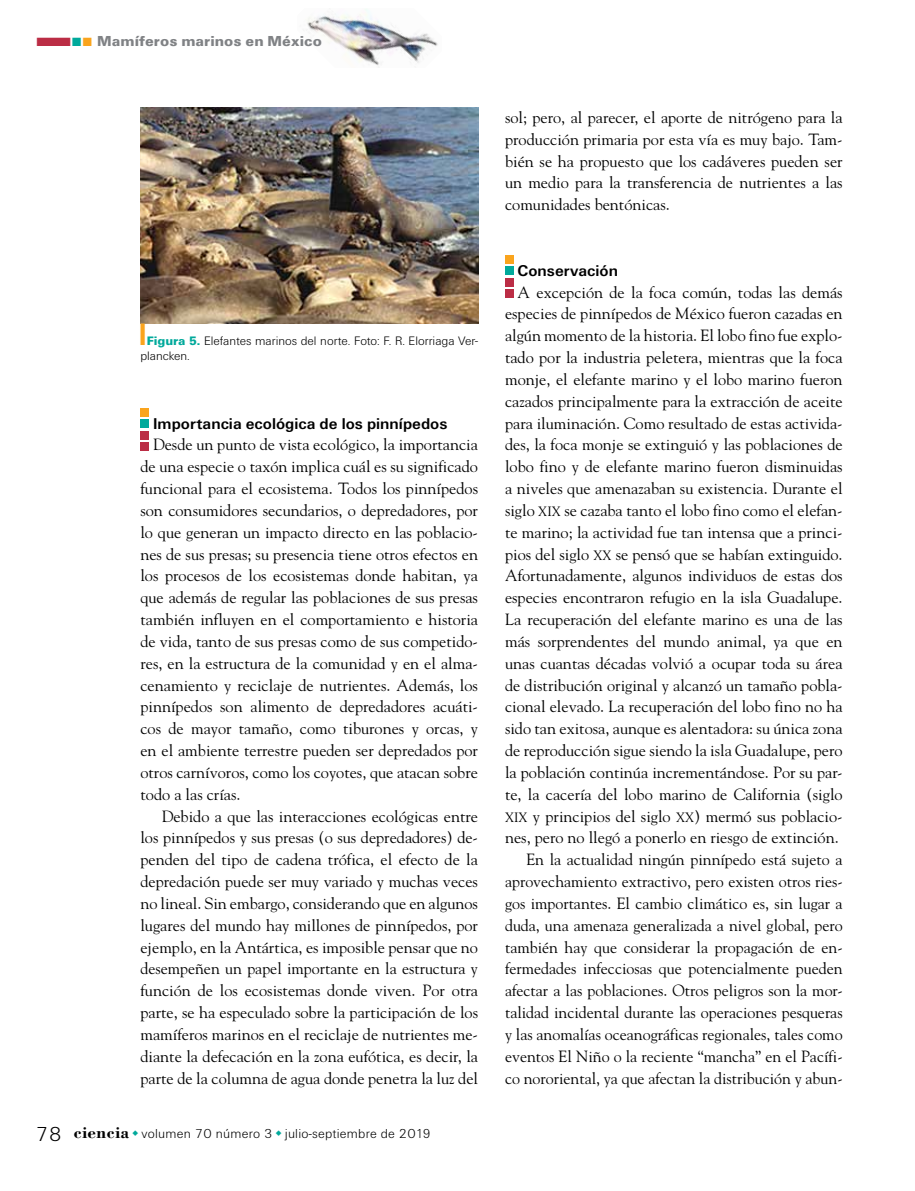
<style>
.page{position:relative;width:915px;height:1191px;background:#fff}
.page>*{position:absolute;margin:0;border:0;box-sizing:border-box;transform-origin:0 0}
.t1{font:16.2px/21.9px "Goudy";color:#000;text-align:justify}
.t2{font:700 16.2px "Unitus T";color:#000}
.t3{font:900 15px "Unitus T";letter-spacing:.005em;color:#808285}
.t4{font:300 13.5px "Unitus T";letter-spacing:.02em;color:#000}
.t5{font:300 12.75px/15px "Unitus T";color:#000}
.s1{color:#bb2d45}
.s2{color:#00a99b}
.s3{color:#faa41d}
.s4{font-weight:900;color:#00a99b}
.s5{font-size:21px}
.s6{font-family:"Bodoni";font-weight:700;font-size:17.25px}
.s7{font-size:13.5px}
</style>
<div class="page">
<img style="left:307px;top:9px;width:131px;height:57px">
<img style="left:140px;top:107px;width:338px;height:217px">
<div style="left:505px;top:289px;width:8px;height:8px;background:#bb2d45"></div>
<div style="left:505px;top:278px;width:8px;height:8px;background:#bb2d45"></div>
<div style="left:505px;top:267px;width:8px;height:8px;background:#00a99b"></div>
<div style="left:505px;top:255px;width:8px;height:9px;background:#faa41d"></div>
<div style="left:140px;top:442px;width:9px;height:8px;background:#bb2d45"></div>
<div style="left:140px;top:431px;width:9px;height:8px;background:#bb2d45"></div>
<div style="left:140px;top:419px;width:9px;height:9px;background:#00a99b"></div>
<div style="left:140px;top:408px;width:9px;height:9px;background:#faa41d"></div>
<p class="t3" style="left:36px;top:32px;width:288px"><span class="s1">■</span><span class="s2">■</span><span class="s3">■</span> Mamíferos marinos en México</p>
<p class="t5" style="left:140px;top:333px;width:339px"><span class="s3">■</span> <span class="s4">Figura 5.</span> Elefantes marinos del norte. Foto: F. R. Elorriaga Ver&shy;plancken.</p>
<p class="t2" style="left:153px;top:414px;width:296px">Importancia ecológica de los pinnípedos</p>
<p class="t1" style="left:140px;top:433px;width:339px;text-indent:13px">Desde un punto de vista ecológico, la importancia de una especie o taxón implica cuál es su significado funcional para el ecosistema. Todos los pinnípedos son consumidores secundarios, o depredadores, por lo que generan un impacto directo en las poblacio&shy;nes de sus presas; su presencia tiene otros efectos en los procesos de los ecosistemas donde habitan, ya que además de regular las poblaciones de sus presas también influyen en el comportamiento e historia de vida, tanto de sus presas como de sus competido&shy;res, en la estructura de la comunidad y en el alma&shy;cenamiento y reciclaje de nutrientes. Además, los pinnípedos son alimento de depredadores acuáti&shy;cos de mayor tamaño, como tiburones y orcas, y en el ambiente terrestre pueden ser depredados por otros carnívoros, como los coyotes, que atacan sobre todo a las crías.</p>
<p class="t1" style="left:140px;top:804px;width:339px;text-indent:21px">Debido a que las interacciones ecológicas entre los pinnípedos y sus presas (o sus depredadores) de&shy;penden del tipo de cadena trófica, el efecto de la depredación puede ser muy variado y muchas veces no lineal. Sin embargo, considerando que en algunos lugares del mundo hay millones de pinnípedos, por ejemplo, en la Antártica, es imposible pensar que no desempeñen un papel importante en la estructura y función de los ecosistemas donde viven. Por otra parte, se ha especulado sobre la participación de los mamíferos marinos en el reciclaje de nutrientes me&shy;diante la defecación en la zona eufótica, es decir, la parte de la columna de agua donde penetra la luz del</p>
<p class="t4" style="left:36px;top:1125px;width:397px"><span class="s5">78</span> <span class="s6">ciencia</span> volumen 70 número 3 julio-septiembre de 2019</p>
<p class="t1" style="left:505px;top:106px;width:339px">sol; pero, al parecer, el aporte de nitrógeno para la producción primaria por esta vía es muy bajo. Tam&shy;bién se ha propuesto que los cadáveres pueden ser un medio para la transferencia de nutrientes a las comunidades bentónicas.</p>
<p class="t2" style="left:517px;top:261px;width:102px">Conservación</p>
<p class="t1" style="left:505px;top:280px;width:339px;text-align:right">A excepción de la foca común, todas las demás especies de pinnípedos de México fueron cazadas en algún momento de la historia. El lobo fino fue explo&shy;tado por la industria peletera, mientras que la foca monje, el elefante marino y el lobo marino fueron cazados principalmente para la extracción de aceite para iluminación. Como resultado de estas activida&shy;des, la foca monje se extinguió y las poblaciones de lobo fino y de elefante marino fueron disminuidas a niveles que amenazaban su existencia. Durante el siglo <span class="s7">XIX</span> se cazaba tanto el lobo fino como el elefan&shy;te marino; la actividad fue tan intensa que a princi&shy;pios del siglo <span class="s7">XX</span> se pensó que se habían extinguido.<br>Afortunadamente, algunos individuos de estas dos especies encontraron refugio en la isla Guadalupe.<br>La recuperación del elefante marino es una de las más sorprendentes del mundo animal, ya que en unas cuantas décadas volvió a ocupar toda su área de distribución original y alcanzó un tamaño pobla&shy;cional elevado. La recuperación del lobo fino no ha sido tan exitosa, aunque es alentadora: su única zona de reproducción sigue siendo la isla Guadalupe, pero la población continúa incrementándose. Por su par&shy;te, la cacería del lobo marino de California (siglo <span class="s7">XIX</span> y principios del siglo <span class="s7">XX</span>) mermó sus poblacio&shy;nes, pero no llegó a ponerlo en riesgo de extinción.<br>En la actualidad ningún pinnípedo está sujeto a aprovechamiento extractivo, pero existen otros ries&shy;gos importantes. El cambio climático es, sin lugar a duda, una amenaza generalizada a nivel global, pero también hay que considerar la propagación de en&shy;fermedades infecciosas que potencialmente pueden afectar a las poblaciones. Otros peligros son la mor&shy;talidad incidental durante las operaciones pesqueras y las anomalías oceanográficas regionales, tales como eventos El Niño o la reciente “mancha” en el Pacífi&shy;co nororiental, ya que afectan la distribución y abun-</p>
</div>
